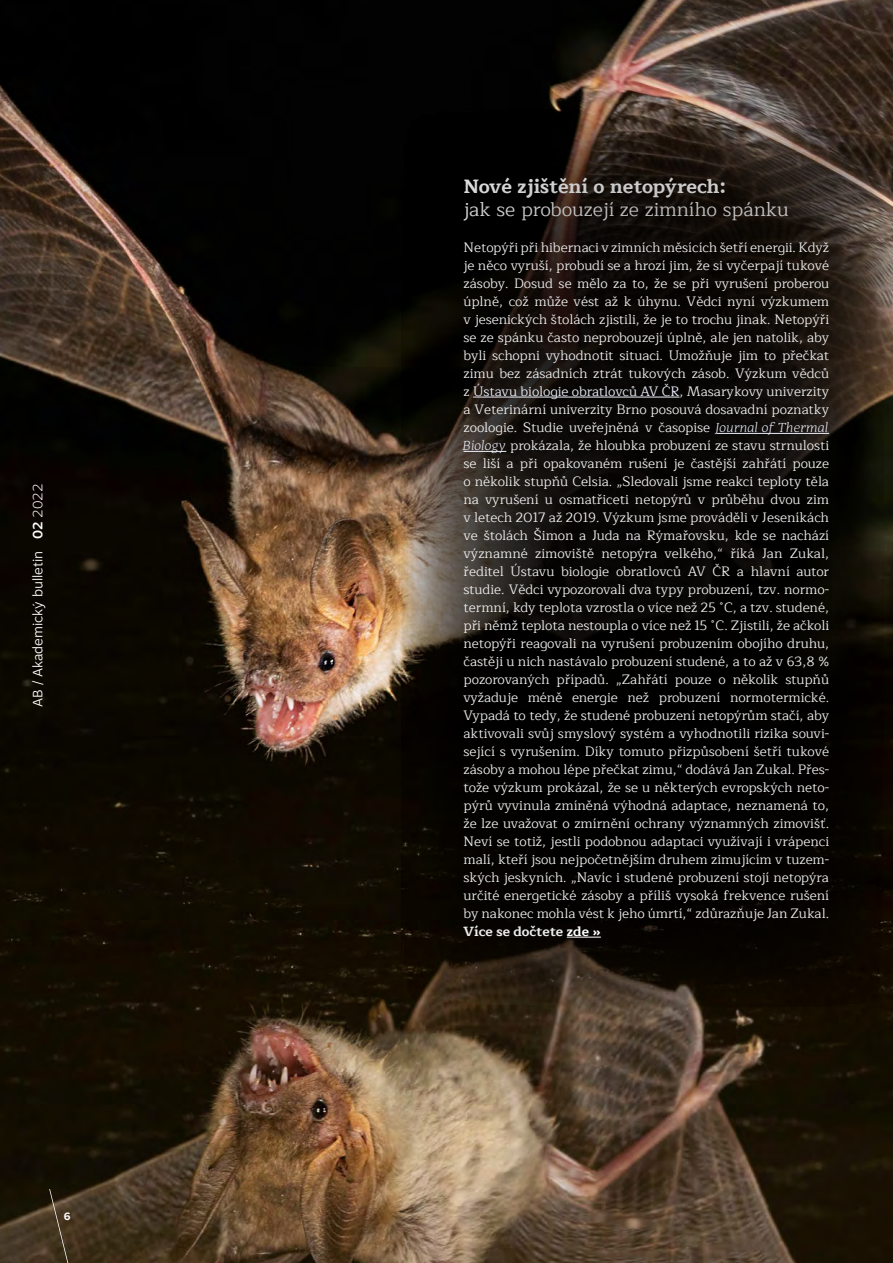
<style>
.page{position:relative;width:893px;height:1263px;background:#fff}
.page>*{position:absolute;margin:0;border:0;box-sizing:border-box;transform-origin:0 0}
.t1{font:19.5px "Maitree";color:#ededed}
.t2{font:700 19.5px "Maitree";color:#ededed}
.t3{font:13.5px/18px "Maitree";color:#ededed;text-align:justify}
.t4{font:300 13.5px "Motiva Sans";color:#fff}
.t5{font:700 10.5px "Motiva Sans";color:#fff}
.s1{font-weight:500}
.s2{font-weight:100}
.s3{color:#ebeffa}
.s4{font-family:"Adagio Serif";font-weight:300;font-style:italic;color:#ebeffa}
.s5{font-weight:700}
.s6{font-weight:700;color:#fff}
</style>
<div class="page">
<img style="left:0;top:0;width:893px;height:1263px">
<svg style="left:400px;top:108px;width:493px;height:31px;background:#372c26"></svg>
<svg style="left:49px;top:1189px;width:24px;height:74px;background:#473925"></svg>
<svg style="left:400px;top:139px;width:493px;height:869px;background:#120e0a"></svg>
<hr style="left:473px;top:397px;width:207px;height:1px;background:#ebeffa">
<hr style="left:716px;top:433px;width:113px;height:1px;background:#ebeffa">
<hr style="left:463px;top:451px;width:43px;height:1px;background:#ebeffa">
<hr style="left:567px;top:937px;width:34px;height:1px;background:#fff">
<p class="t4" style="left:28px;top:707px;width:225px;rotate:-90deg">AB / Akademický bulletin <span class="s1">02</span> <span class="s2">2022</span></p>
<p class="t5" style="left:64px;top:1209px;width:8px">6</p>
<h1 class="t2" style="left:463px;top:170px;width:264px">Nové zjištění o netopýrech:</h1>
<h1 class="t1" style="left:463px;top:194px;width:327px">jak se probouzejí ze zimního spánku</h1>
<p class="t3" style="left:463px;top:239px;width:367px">Netopýři při hibernaci v zimních měsících šetří energii. Když je něco vyruší, probudí se a hrozí jim, že si vyčerpají tukové zásoby. Dosud se mělo za to, že se při vyrušení proberou úplně, což může vést až k úhynu. Vědci nyní výzkumem v jesenických štolách zjistili, že je to trochu jinak. Netopýři se ze spánku často neprobouzejí úplně, ale jen natolik, aby byli schopni vyhodnotit situaci. Umožňuje jim to přečkat zimu bez zásadních ztrát tukových zásob. Výzkum vědců z <span class="s3">Ústavu biologie obratlovců AV ČR</span>, Masarykovy univerzity a Veterinární univerzity Brno posouvá dosavadní poznatky zoologie. Studie uveřejněná v časopise <span class="s4">Journal of Thermal Biology</span> prokázala, že hloubka probuzení ze stavu strnulosti se liší a při opakovaném rušení je častější zahřátí pouze o několik stupňů Celsia. „Sledovali jsme reakci teploty těla na vyrušení u osmatřiceti netopýrů v průběhu dvou zim v letech 2017 až 2019. Výzkum jsme prováděli v Jeseníkách ve štolách Šimon a Juda na Rýmařovsku, kde se nachází významné zimoviště netopýra velkého,“ říká Jan Zukal, ředitel Ústavu biologie obratlovců AV ČR a hlavní autor studie. Vědci vypozorovali dva typy probuzení, tzv. normo&shy;termní, kdy teplota vzrostla o více než 25 ˚C, a tzv. studené, při němž teplota nestoupla o více než 15 ˚C. Zjistili, že ačkoli netopýři reagovali na vyrušení probuzením obojího druhu, častěji u nich nastávalo probuzení studené, a to až v 63,8 % pozorovaných případů. „Zahřátí pouze o několik stupňů vyžaduje méně energie než probuzení normotermické.<br>Vypadá to tedy, že studené probuzení netopýrům stačí, aby aktivovali svůj smyslový systém a vyhodnotili rizika souvi&shy;sející s vyrušením. Díky tomuto přizpůsobení šetří tukové zásoby a mohou lépe přečkat zimu,“ dodává Jan Zukal. Přes&shy;tože výzkum prokázal, že se u některých evropských neto&shy;pýrů vyvinula zmíněná výhodná adaptace, neznamená to, že lze uvažovat o zmírnění ochrany významných zimovišť.<br>Neví se totiž, jestli podobnou adaptaci využívají i vrápenci malí, kteří jsou nejpočetnějším druhem zimujícím v tuzem&shy;ských jeskyních. „Navíc i studené probuzení stojí netopýra určité energetické zásoby a příliš vysoká frekvence rušení by nakonec mohla vést k jeho úmrtí,“ zdůrazňuje Jan Zukal.<br><span class="s5">Více se dočtete</span> <span class="s6">zde »</span></p>
</div>
